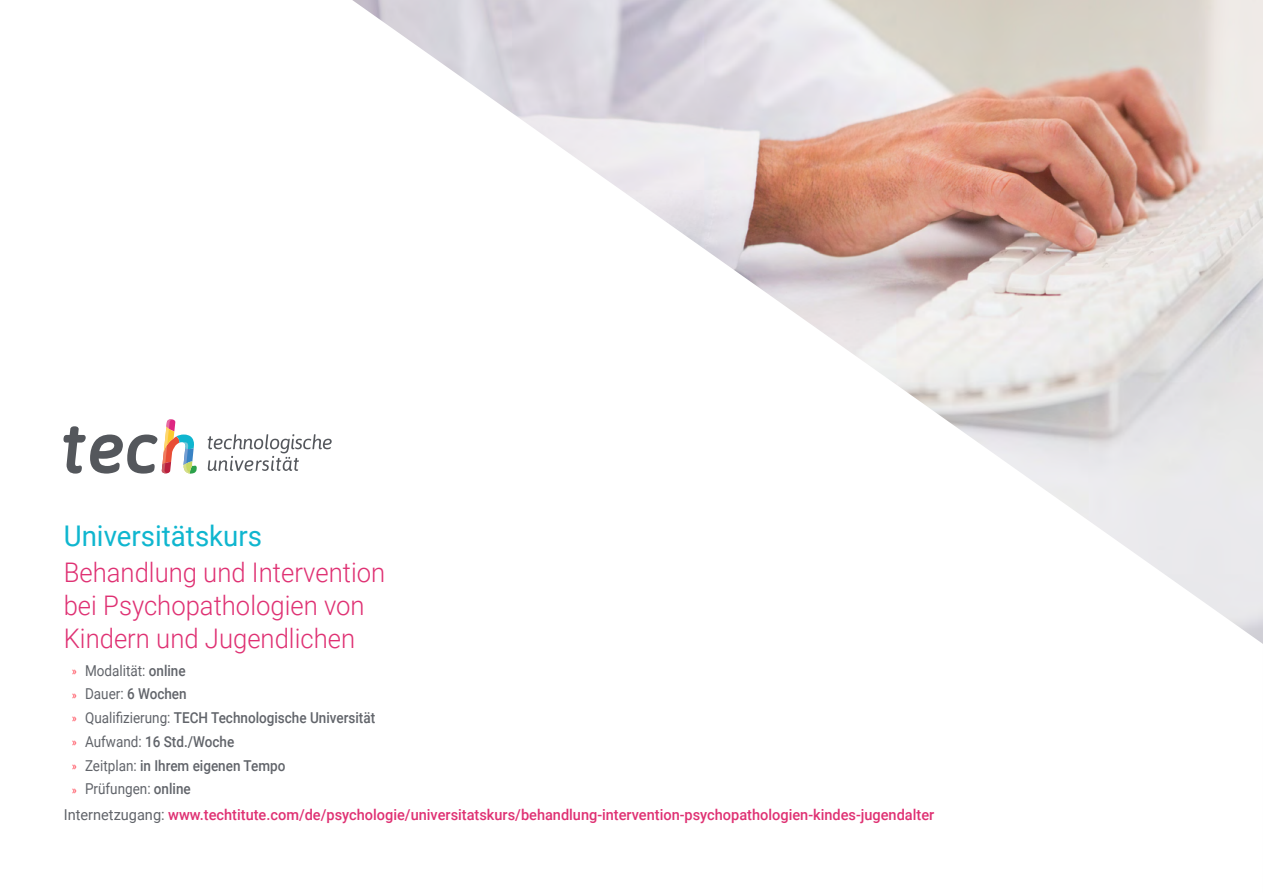
<style>
.page{position:relative;width:1263px;height:893px;background:#fff}
.page>*{position:absolute;margin:0;border:0;box-sizing:border-box;transform-origin:0 0}
.t1{font:28.5px "Roboto";color:#0fb6cf}
.t2{font:300 27px/33px "Roboto";color:#df3173;scale:.95 1}
.t3{font:500 15px/23.7px "Roboto";color:#61646a;scale:.9 1}
.t4{font:500 15px "Roboto";color:#df3173}
.s1{font-family:"Myriad Pro";font-weight:400;font-size:12px;color:#ff293a}
.s2{font-weight:400}
.s3{font-weight:400;color:#61646a}
</style>
<div class="page">
<img style="left:352px;top:0;width:911px;height:644px">
<svg style="left:63px;top:419px;width:134px;height:55px"></svg>
<svg style="left:208px;top:434px;width:124px;height:37px"></svg>
<h1 class="t1" style="left:64px;top:516px;width:200px">Universitätskurs</h1>
<h2 class="t2" style="left:64px;top:554px;width:340px">Behandlung und Intervention bei Psychopathologien von<br>Kindern und Jugendlichen</h2>
<p class="t3" style="left:72px;top:658px;width:338px"><span class="s1">»</span> <span class="s2">Modalität:</span> online<br><span class="s1">»</span> <span class="s2">Dauer:</span> 6 Wochen<br><span class="s1">»</span> <span class="s2">Qualifizierung:</span> TECH Technologische Universität <span class="s1">»</span> <span class="s2">Aufwand:</span> 16 Std./Woche<br><span class="s1">»</span> <span class="s2">Zeitplan:</span> in Ihrem eigenen Tempo<br><span class="s1">»</span> <span class="s2">Prüfungen:</span> online</p>
<p class="t4" style="left:64px;top:804px;width:872px"><span class="s3">Internetzugang:</span> www.techtitute.com/de/psychologie/universitatskurs/behandlung-intervention-psychopathologien-kindes-jugendalter</p>
</div>
